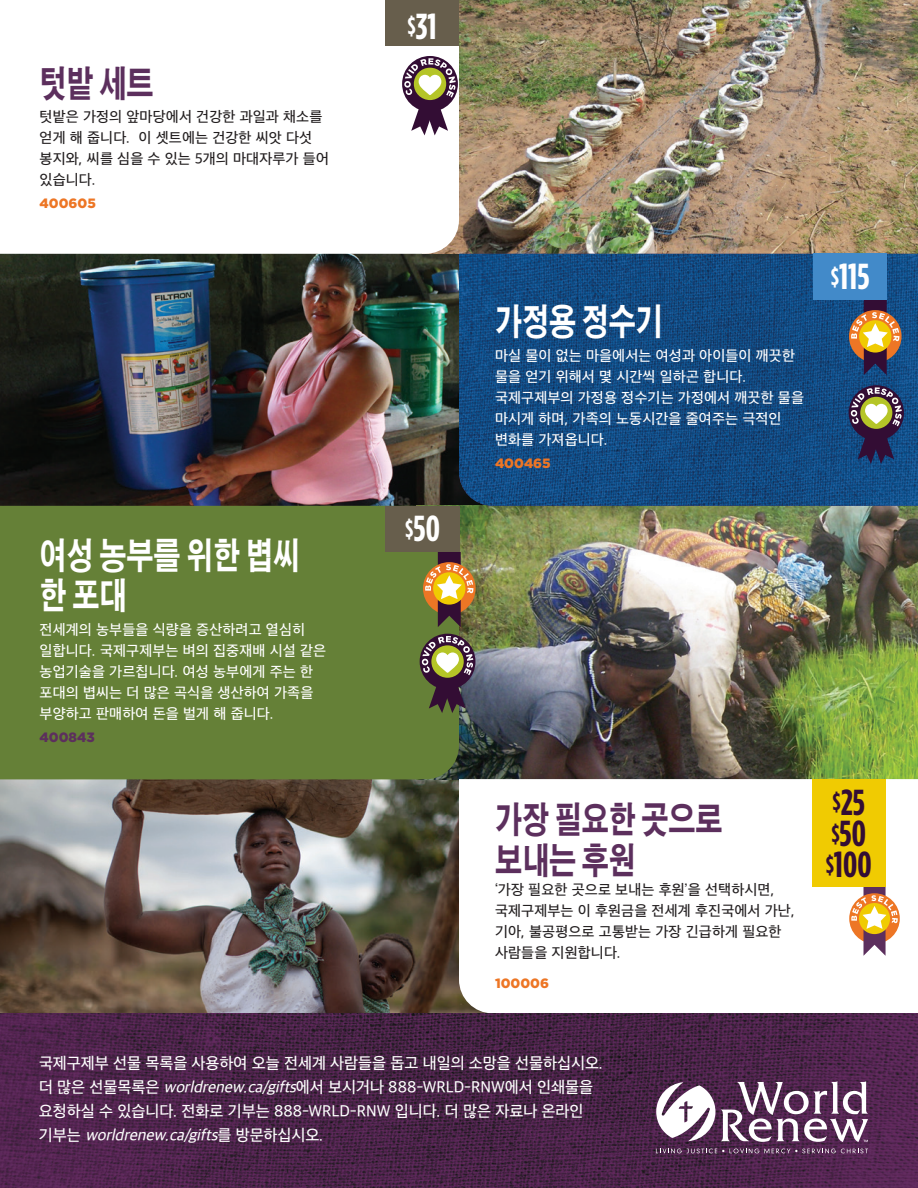
<style>
.page{position:relative;width:918px;height:1188px;background:#fff}
.page>*{position:absolute;margin:0;border:0;box-sizing:border-box;transform-origin:0 0}
.t1{font:700 36.15px "Gotham Condensed";color:#fff}
.t2{font:700 36.15px/31.3px "Gotham Condensed";color:#330d34}
.t3{font:700 36px/40.5px "Adobe Gothic Std";color:#fff;scale:.75 1}
.t4{font:700 36px/40.5px "Adobe Gothic Std";color:#5c2f5d;scale:.75 1}
.t5{font:500 16.5px/24px "Apple SD Gothic Neo";color:#fff}
.t6{font:500 15px/21px "Apple SD Gothic Neo";letter-spacing:.01em;color:#fff}
.t7{font:500 15px/21px "Apple SD Gothic Neo";letter-spacing:.01em;color:#231f20}
.t8{font:900 13.5px "Gotham";color:#ed7625}
.t9{font:900 13.5px "Gotham";color:#5c2f5d}
.s1{font-size:23.7px}
.s2{font-style:italic}
</style>
<div class="page">
<img style="left:0;top:254px;width:459px;height:252px">
<img style="left:0;top:779px;width:459px;height:234px">
<img style="left:459px;top:506px;width:459px;height:273px">
<img style="left:459px;top:0;width:459px;height:254px">
<svg style="left:0;top:45px;width:459px;height:209px"></svg>
<div style="left:385px;top:0;width:74px;height:45px;background:#675e4c"></div>
<div style="left:402px;top:56px;width:56px;height:56px;background:#330d34;border-radius:50%"></div>
<svg style="left:411px;top:105px;width:37px;height:30px"></svg>
<div style="left:414px;top:68px;width:32px;height:32px;background:#b5c527;border-radius:50%"></div>
<svg style="left:404px;top:58px;width:52px;height:40px"></svg>
<img style="left:459px;top:254px;width:459px;height:252px">
<svg style="left:849px;top:310px;width:53px;height:53px"></svg>
<svg style="left:851px;top:300px;width:48px;height:75px;background:#8b745a"></svg>
<div style="left:849px;top:385px;width:55px;height:55px;background:#330d34;border-radius:50%"></div>
<svg style="left:858px;top:433px;width:36px;height:31px"></svg>
<svg style="left:860px;top:397px;width:32px;height:32px"></svg>
<svg style="left:851px;top:387px;width:51px;height:39px"></svg>
<div style="left:813px;top:254px;width:74px;height:46px;background:#428ac9"></div>
<div style="left:0;top:506px;width:459px;height:273px;background:#658037"></div>
<div style="left:386px;top:506px;width:74px;height:45px;background:#675e4c"></div>
<div style="left:420px;top:634px;width:55px;height:55px;background:#330d34;border-radius:50%"></div>
<svg style="left:429px;top:682px;width:37px;height:31px"></svg>
<svg style="left:431px;top:645px;width:33px;height:33px"></svg>
<svg style="left:422px;top:636px;width:51px;height:39px"></svg>
<svg style="left:459px;top:779px;width:459px;height:234px"></svg>
<svg style="left:849px;top:893px;width:51px;height:51px"></svg>
<svg style="left:851px;top:884px;width:47px;height:72px"></svg>
<div style="left:812px;top:779px;width:74px;height:108px;background:#f0cb02"></div>
<img style="left:0;top:1013px;width:918px;height:175px">
<svg style="left:721px;top:1081px;width:147px;height:61px"></svg>
<svg style="left:656px;top:1149px;width:68px;height:4px"></svg>
<svg style="left:730px;top:1149px;width:138px;height:4px"></svg>
<svg style="left:656px;top:1082px;width:59px;height:59px"></svg>
<svg style="left:423px;top:562px;width:53px;height:53px"></svg>
<svg style="left:425px;top:552px;width:48px;height:75px;background:#a68244"></svg>
<h2 class="t4" style="left:40px;top:64px;width:153px">텃밭 세트</h2>
<p class="t7" style="left:40px;top:107px;width:291px">텃밭은 가정의 앞마당에서 건강한 과일과 채소를 얻게 해 줍니다. 이 셋트에는 건강한 씨앗 다섯 봉지와, 씨를 심을 수 있는 5개의 마대자루가 들어 있습니다.</p>
<p class="t8" style="left:40px;top:194px;width:58px">400605</p>
<h2 class="t3" style="left:40px;top:536px;width:349px">여성 농부를 위한 볍씨 한 포대</h2>
<p class="t6" style="left:40px;top:620px;width:288px">전세계의 농부들을 식량을 증산하려고 열심히 일합니다. 국제구제부는 벼의 집중재배 시설 같은 농업기술을 가르칩니다. 여성 농부에게 주는 한 포대의 볍씨는 더 많은 곡식을 생산하여 가족을 부양하고 판매하여 돈을 벌게 해 줍니다.</p>
<p class="t9" style="left:40px;top:728px;width:57px">400843</p>
<h1 class="t1" style="left:407px;top:5px;width:31px"><span class="s1">$</span>31</h1>
<h1 class="t1" style="left:405px;top:508px;width:36px"><span class="s1">$</span>50</h1>
<h2 class="t3" style="left:495px;top:303px;width:225px">가정용 정수기</h2>
<p class="t6" style="left:495px;top:346px;width:311px">마실 물이 없는 마을에서는 여성과 아이들이 깨끗한 물을 얻기 위해서 몇 시간씩 일하곤 합니다. 국제구제부의 가정용 정수기는 가정에서 깨끗한 물을 마시게 하며, 가족의 노동시간을 줄여주는 극적인 변화를 가져옵니다.</p>
<p class="t8" style="left:495px;top:454px;width:57px">400465</p>
<h1 class="t1" style="left:831px;top:256px;width:40px"><span class="s1">$</span>115</h1>
<h2 class="t4" style="left:495px;top:801px;width:305px">가장 필요한 곳으로 보내는 후원</h2>
<p class="t7" style="left:495px;top:880px;width:301px">‘가장 필요한 곳으로 보내는 후원’을 선택하시면, 국제구제부는 이 후원금을 전세계 후진국에서 가난, 기아, 불공평으로 고통받는 가장 긴급하게 필요한 사람들을 지원합니다.</p>
<p class="t8" style="left:495px;top:974px;width:56px">100006</p>
<h1 class="t2" style="left:826px;top:786px;width:47px"><span class="s1">$</span>25 <span class="s1">$</span>50 <span class="s1">$</span>100</h1>
<p class="t5" style="left:39px;top:1053px;width:565px">국제구제부 선물 목록을 사용하여 오늘 전세계 사람들을 돕고 내일의 소망을 선물하십시오. 더 많은 선물목록은 <span class="s2">worldrenew.ca/gifts</span>에서 보시거나 888-WRLD-RNW에서 인쇄물을 요청하실 수 있습니다. 전화로 기부는 888-WRLD-RNW 입니다. 더 많은 자료나 온라인<br>기 부 는 <span class="s2">worldrenew.ca/gifts</span>를 방 문 하 십 시 오 .</p>
</div>
